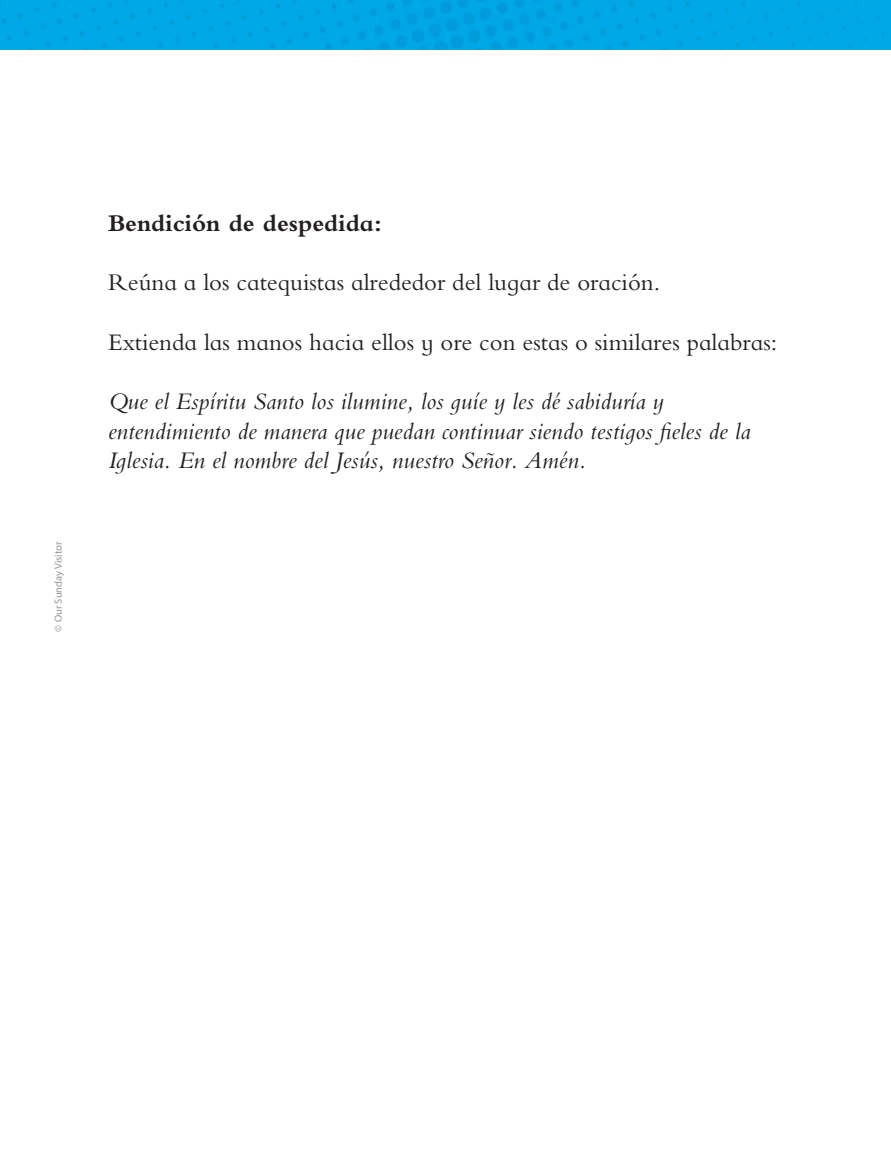
<style>
.page{position:relative;width:891px;height:1175px;background:#fff}
.page>*{position:absolute;margin:0;border:0;box-sizing:border-box;transform-origin:0 0}
.t1{font:italic 24.75px/29.7px "Bembo Infant MT Std";color:#231f20}
.t2{font:24.75px "Bembo Infant MT Std";color:#231f20}
.t3{font:700 24.75px "Bembo Infant MT Std";color:#231f20}
.t4{font:10.5px "Myriad Pro";color:#939598}
</style>
<div class="page">
<img style="left:0;top:0;width:891px;height:50px">
<p class="t4" style="left:52px;top:631px;width:91px;rotate:-90deg">© Our Sunday Visitor</p>
<p class="t3" style="left:108px;top:210px;width:275px">Bendición de despedida:</p>
<p class="t2" style="left:108px;top:268px;width:554px">Reúna a los catequistas alrededor del lugar de oración.</p>
<p class="t2" style="left:108px;top:327px;width:671px">Extienda las manos hacia ellos y ore con estas o similares palabras:</p>
<p class="t1" style="left:108px;top:386px;width:644px">Que el Espíritu Santo los ilumine, los guíe y les dé sabiduría y entendimiento de manera que puedan continuar siendo testigos fieles de la<br>Iglesia. En el nombre del Jesús, nuestro Señor. Amén.</p>
</div>
